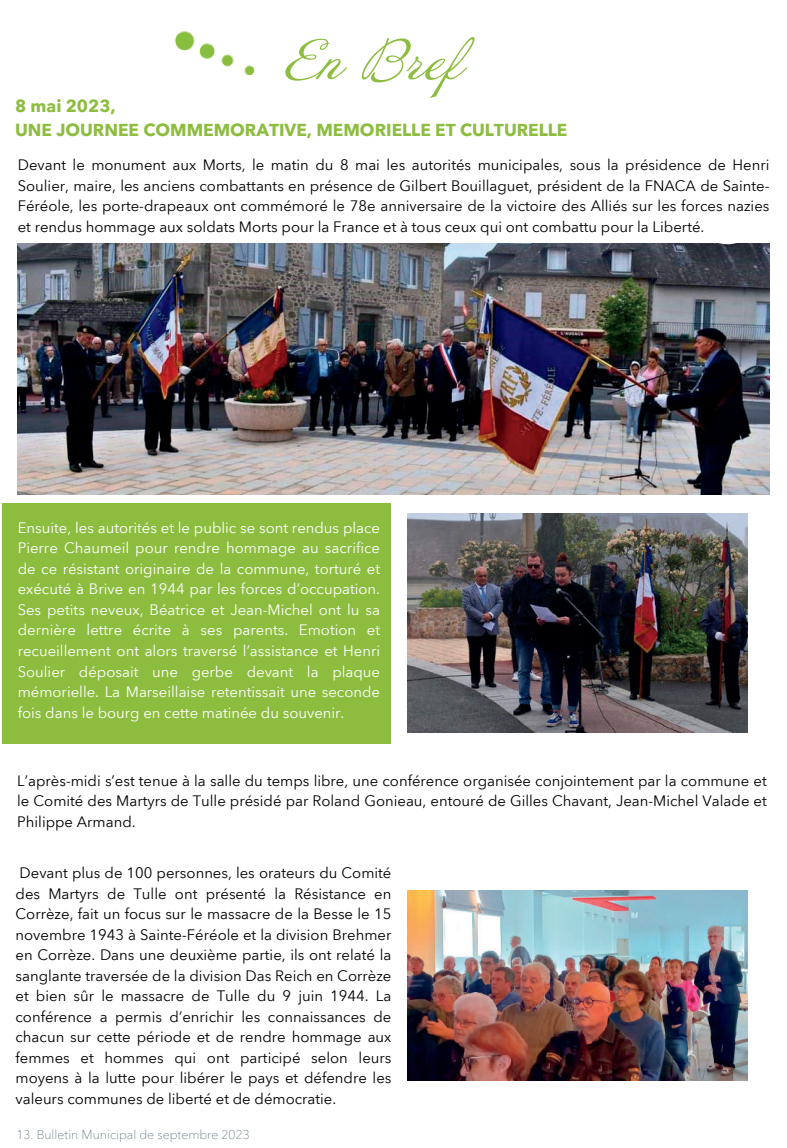
<style>
.page{position:relative;width:787px;height:1148px;background:#fff}
.page>*{position:absolute;margin:0;border:0;box-sizing:border-box;transform-origin:0 0}
.t1{font:50.85px "Annabelle";color:#8cbd3e}
.t2{font:700 17.25px/24.2px "Avenir Next Thai Modern";color:#8cbd3e}
.t3{font:14.85px/20.5px "Avenir Next Thai Modern";color:#000;text-align:justify}
.t4{font:14.85px/20.5px "Avenir Next Thai Modern";color:#fff;text-align:justify}
.t5{font:100 12.45px "Avenir Next Thai Modern";color:#5a6d74}
</style>
<div class="page">
<div style="left:3px;top:502px;width:388px;height:241px;background:#8cbd3e"></div>
<img style="left:18px;top:243px;width:751px;height:251px">
<img style="left:407px;top:514px;width:340px;height:218px">
<img style="left:407px;top:890px;width:340px;height:190px">
<img style="left:174px;top:31px;width:81px;height:45px">
<h1 class="t1" style="left:284px;top:29px;width:207px">En Bref</h1>
<p class="t2" style="left:15px;top:93px;width:553px">8 mai 2023,<br>UNE JOURNEE COMMEMORATIVE, MEMORIELLE ET CULTURELLE</p>
<p class="t3" style="left:18px;top:154px;width:753px">Devant le monument aux Morts, le matin du 8 mai les autorités municipales, sous la présidence de Henri Soulier, maire, les anciens combattants en présence de Gilbert Bouillaguet, président de la FNACA de Sainte-Féréole, les porte-drapeaux ont commémoré le 78e anniversaire de la victoire des Alliés sur les forces nazies et rendus hommage aux soldats Morts pour la France et à tous ceux qui ont combattu pour la Liberté.</p>
<p class="t4" style="left:18px;top:516px;width:364px">Ensuite, les autorités et le public se sont rendus place Pierre Chaumeil pour rendre hommage au sacrifice de ce résistant originaire de la commune, torturé et exécuté à Brive en 1944 par les forces d’occupation.<br>Ses petits neveux, Béatrice et Jean-Michel ont lu sa dernière lettre écrite à ses parents. Emotion et recueillement ont alors traversé l’assistance et Henri Soulier déposait une gerbe devant la plaque mémorielle. La Marseillaise retentissait une seconde fois dans le bourg en cette matinée du souvenir.</p>
<p class="t3" style="left:17px;top:769px;width:751px">L’après-midi s’est tenue à la salle du temps libre, une conférence organisée conjointement par la commune et le Comité des Martyrs de Tulle présidé par Roland Gonieau, entouré de Gilles Chavant, Jean-Michel Valade et Philippe Armand.</p>
<p class="t3" style="left:16px;top:862px;width:377px">Devant plus de 100 personnes, les orateurs du Comité des Martyrs de Tulle ont présenté la Résistance en Corrèze, fait un focus sur le massacre de la Besse le 15 novembre 1943 à Sainte-Féréole et la division Brehmer en Corrèze. Dans une deuxième partie, ils ont relaté la sanglante traversée de la division Das Reich en Corrèze et bien sûr le massacre de Tulle du 9 juin 1944. La conférence a permis d’enrichir les connaissances de chacun sur cette période et de rendre hommage aux femmes et hommes qui ont participé selon leurs moyens à la lutte pour libérer le pays et défendre les valeurs communes de liberté et de démocratie.</p>
<p class="t5" style="left:16px;top:1125px;width:235px">13. Bulletin Municipal de septembre 2023</p>
</div>
